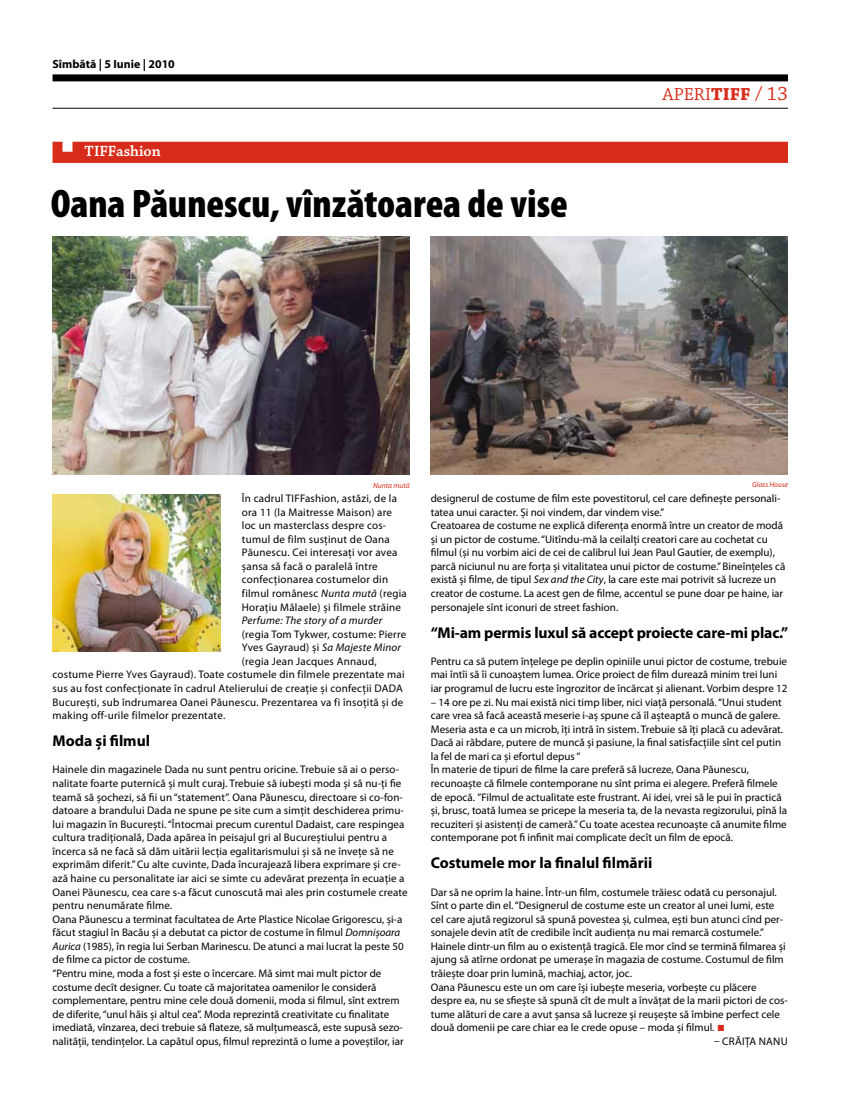
<style>
.page{position:relative;width:851px;height:1099px;background:#fff}
.page>*{position:absolute;margin:0;border:0;box-sizing:border-box;transform-origin:0 0}
.t1{font:900 condensed 40px "Myriad Pro";color:#000}
.t2{font:18.38px "Chaparral Pro";letter-spacing:.005em;color:#d82c1a}
.t3{font:700 15.62px "Myriad Pro";letter-spacing:-.005em;color:#000}
.t4{font:600 15.62px "Chaparral Pro";color:#fff}
.t5{font:700 11.88px "Myriad Pro";color:#000}
.t6{font:11px/13.6px "Myriad Pro";color:#000}
.t7{font:11px/13.6px "Myriad Pro";letter-spacing:.02em;color:#000}
.t8{font:italic 11px "Myriad Pro";letter-spacing:.02em;color:#000}
.t9{font:italic 7.5px "Myriad Pro";color:#d82c1a}
.s1{font-weight:700}
.s2{font-size:20px}
.s3{font-style:italic}
.s4{font-family:"Klavika";font-size:12.5px;color:#d82c1a}
</style>
<div class="page">
<div style="left:53px;top:74px;width:734px;height:7px;background:#000"></div>
<hr style="left:52px;top:108px;width:735px;height:1px;background:#000">
<div style="left:52px;top:142px;width:735px;height:21px;background:#d82c1a"></div>
<img style="left:430px;top:237px;width:357px;height:238px">
<img style="left:52px;top:494px;width:168px;height:157px">
<img style="left:53px;top:237px;width:356px;height:238px">
<p class="t5" style="left:52px;top:56px;width:124px">Sîmbătă | 5 Iunie | 2010</p>
<h3 class="t4" style="left:84px;top:142px;width:78px">TIFFashion</h3>
<h1 class="t1" style="left:51px;top:178px;width:518px">Oana Păunescu, vînzătoarea de vise</h1>
<h2 class="t2" style="left:662px;top:84px;width:127px">APERI<span class="s1">TIFF</span> <span class="s2">/ 13</span></h2>
<p class="t9" style="left:373px;top:481px;width:38px">Nunta mută</p>
<p class="t9" style="left:752px;top:479px;width:38px">Glass House</p>
<p class="t7" style="left:242px;top:491px;width:166px">În cadrul TIFFashion, astăzi, de la ora 11 (la Maitresse Maison) are loc un masterclass despre cos&shy;tumul de film susținut de Oana<br>Păunescu. Cei interesați vor avea șansa să facă o paralelă între confecționarea costumelor din filmul românesc <span class="s3">Nunta mută</span> (regia<br>Horațiu Mălaele) și filmele străine</p>
<p class="t8" style="left:242px;top:613px;width:142px">Perfume: The story of a murder</p>
<p class="t7" style="left:242px;top:627px;width:166px">(regia Tom Tykwer, costume: Pierre</p>
<p class="t7" style="left:242px;top:640px;width:161px">Yves Gayraud) și <span class="s3">Sa Majeste Minor</span></p>
<p class="t7" style="left:242px;top:654px;width:136px">(regia Jean Jacques Annaud,</p>
<p class="t7" style="left:52px;top:667px;width:353px">costume Pierre Yves Gayraud). Toate costumele din filmele prezentate mai</p>
<p class="t7" style="left:52px;top:681px;width:352px">sus au fost confecționate în cadrul Atelierului de creație și confecții DADA</p>
<p class="t7" style="left:52px;top:695px;width:352px">București, sub îndrumarea Oanei Păunescu. Prezentarea va fi însoțită și de</p>
<p class="t7" style="left:52px;top:708px;width:174px">making off-urile filmelor prezentate.</p>
<h3 class="t3" style="left:52px;top:730px;width:99px">Moda și filmul</h3>
<p class="t6" style="left:52px;top:762px;width:356px">Hainele din magazinele Dada nu sunt pentru oricine. Trebuie să ai o perso&shy;nalitate foarte puternică și mult curaj. Trebuie să iubești moda și să nu-ți fie teamă să șochezi, să fii un “statement”. Oana Păunescu, directoare si co-fon&shy;datoare a brandului Dada ne spune pe site cum a simțit deschiderea primu&shy;lui magazin în București. “Întocmai precum curentul Dadaist, care respingea cultura tradițională, Dada apărea în peisajul gri al Bucureștiului pentru a încerca să ne facă să dăm uitării lecția egalitarismului și să ne învețe să ne exprimăm diferit.” Cu alte cuvinte, Dada încurajează libera exprimare și cre&shy;ază haine cu personalitate iar aici se simte cu adevărat prezența în ecuație a Oanei Păunescu, cea care s-a făcut cunoscută mai ales prin costumele create pentru nenumărate filme.<br>Oana Păunescu a terminat facultatea de Arte Plastice N icolae Grigorescu, și-a făcut stagiul în Bacău și a debutat ca pictor de costume în filmul <span class="s3">Domnișoara Aurica</span> (1985), în regia lui Serban Marinescu. De atunci a mai lucrat la peste 50 de filme ca pictor de costume.<br>“Pentru mine, moda a fost și este o încercare. Mă simt mai mult pictor de costume decît designer. Cu toate că majoritatea oamenilor le consideră complementare, pentru mine cele două domenii, moda si filmul, sînt extrem de diferite, “unul hăis și altul cea”. Moda reprezintă creativitate cu finalitate imediată, vînzarea, deci trebuie să flateze, să mulţumească, este supusă sezo&shy;nalităţii, tendinţelor. La capătul opus, filmul reprezintă o lume a poveştilor, iar</p>
<p class="t6" style="left:430px;top:491px;width:356px">designerul de costume de film este povestitorul, cel care defineşte personali&shy;tatea unui caracter. Şi noi vindem, dar vindem vise.”<br>Creatoarea de costume ne explică diferența enormă între un creator de modă și un pictor de costume. “Uitîndu-mă la ceilalți creatori care au cochetat cu filmul (și nu vorbim aici de cei de calibrul lui Jean Paul Gautier, de exemplu), parcă niciunul nu are forța și vitalitatea unui pictor de costume.” Bineînțeles că există și filme, de tipul <span class="s3">Sex and the City</span>, la care este mai potrivit să lucreze un creator de costume. La acest gen de filme, accentul se pune doar pe haine, iar personajele sînt iconuri de street fashion.</p>
<h3 class="t3" style="left:430px;top:622px;width:359px">“Mi-am permis luxul să accept proiecte care-mi plac.”</h3>
<p class="t6" style="left:430px;top:654px;width:358px">Pentru ca să putem înțelege pe deplin opiniile unui pictor de costume, trebuie mai întîi să îi cunoaștem lumea. Orice proiect de film durează minim trei luni iar programul de lucru este îngrozitor de încărcat și alienant. Vorbim despre 12</p>
<p class="t6" style="left:430px;top:695px;width:358px">– 14 ore pe zi. Nu mai există nici timp liber, nici viață personală. “Unui student care vrea să facă această meserie i-aș spune că îl așteaptă o muncă de galere.<br>Meseria asta e ca un microb, îți intră în sistem. Trebuie să îți placă cu adevărat.<br>Dacă ai răbdare, putere de muncă și pasiune, la final satisfacțiile sînt cel putin la fel de mari ca și efortul depus “<br>În materie de tipuri de filme la care preferă să lucreze, Oana Păunescu, recunoaște că filmele contemporane nu sînt prima ei alegere. Preferă filmele de epocă. ”Filmul de actualitate este frustrant. Ai idei, vrei să le pui în practică și, brusc, toată lumea se pricepe la meseria ta, de la nevasta regizorului, pînă la recuziteri și asistenți de cameră.” Cu toate acestea recunoaște că anumite filme contemporane pot fi infinit mai complicate decît un film de epocă.</p>
<h3 class="t3" style="left:430px;top:852px;width:223px">Costumele mor la finalul filmării</h3>
<p class="t6" style="left:430px;top:884px;width:358px">Dar să ne oprim la haine. Într-un film, costumele trăiesc odată cu personajul.<br>Sînt o parte din el. “Designerul de costume este un creator al unei lumi, este cel care ajută regizorul să spună povestea și, culmea, ești bun atunci cînd per&shy;sonajele devin atît de credibile încît audiența nu mai remarcă costumele.” Hainele dintr-un film au o existență tragică. Ele mor cînd se termină filmarea și ajung să atîrne ordonat pe umerașe în magazia de costume. Costumul de film trăiește doar prin lumină, machiaj, actor, joc.<br>Oana Păunescu este un om care își iubește meseria, vorbește cu plăcere despre ea, nu se sfiește să spună cît de mult a învățat de la marii pictori de cos&shy;tume alături de care a avut șansa să lucreze și reușește să îmbine perfect cele două domenii pe care chiar ea le crede opuse – moda și filmul. <span class="s4">•</span></p>
<p class="t6" style="left:714px;top:1034px;width:73px">– Crăița Nanu</p>
</div>
